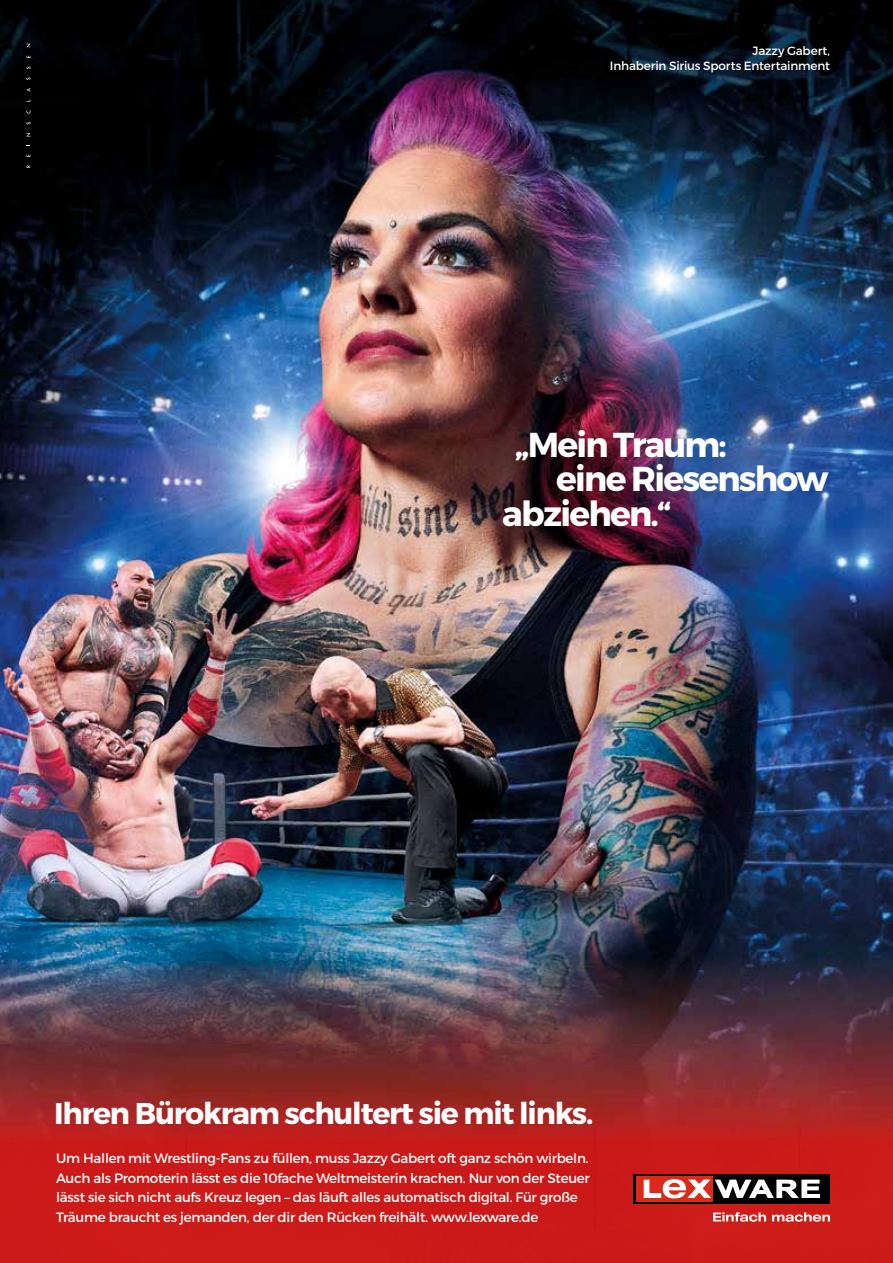
<style>
.page{position:relative;width:893px;height:1263px;background:#fff}
.page>*{position:absolute;margin:0;border:0;box-sizing:border-box;transform-origin:0 0}
.t1{font:700 34.5px "Montserrat";letter-spacing:-.05em;color:#fff}
.t2{font:700 30px "Montserrat";letter-spacing:-.04em;color:#fff}
.t3{font:13.5px/19.5px "Montserrat";letter-spacing:-.02em;color:#fff}
.t4{font:12px/15px "Montserrat";letter-spacing:-.015em;color:#fff;text-align:right}
</style>
<div class="page">
<img style="left:0;top:0;width:893px;height:1263px">
<div style="left:634px;top:1174px;width:196px;height:30px;background:#000"></div>
<div style="left:636px;top:1176px;width:77px;height:26px;background:#dc291a"></div>
<svg style="left:644px;top:1179px;width:176px;height:19px"></svg>
<svg style="left:713px;top:1212px;width:53px;height:10px"></svg>
<svg style="left:772px;top:1212px;width:58px;height:10px"></svg>
<svg style="left:26px;top:133px;width:4px;height:3px"></svg>
<svg style="left:26px;top:110px;width:4px;height:4px"></svg>
<svg style="left:26px;top:88px;width:4px;height:4px"></svg>
<svg style="left:26px;top:77px;width:4px;height:3px"></svg>
<svg style="left:26px;top:44px;width:4px;height:3px"></svg>
<p class="t4" style="left:610px;top:43px;width:222px">Jazzy Gabert,<br>Inhaberin Sirius Sports Entertainment</p>
<h1 class="t1" style="left:515px;top:423px;width:214px">„Mein Traum:</h1>
<h1 class="t1" style="left:556px;top:458px;width:274px">eine Riesenshow</h1>
<h1 class="t1" style="left:502px;top:492px;width:170px">abziehen.“</h1>
<h2 class="t2" style="left:54px;top:1095px;width:541px">Ihren Bürokram schultert sie mit links.</h2>
<p class="t3" style="left:56px;top:1148px;width:535px">Um Hallen mit Wrestling-Fans zu füllen, muss Jazzy Gabert oft ganz schön wirbeln.<br>Auch als Promoterin lässt es die 10fache Weltmeisterin krachen. Nur von der Steuer lässt sie sich nicht aufs Kreuz legen – das läuft alles automatisch digital. Für große Träume braucht es jemanden, der dir den Rücken freihält. www.lexware.de</p>
</div>
